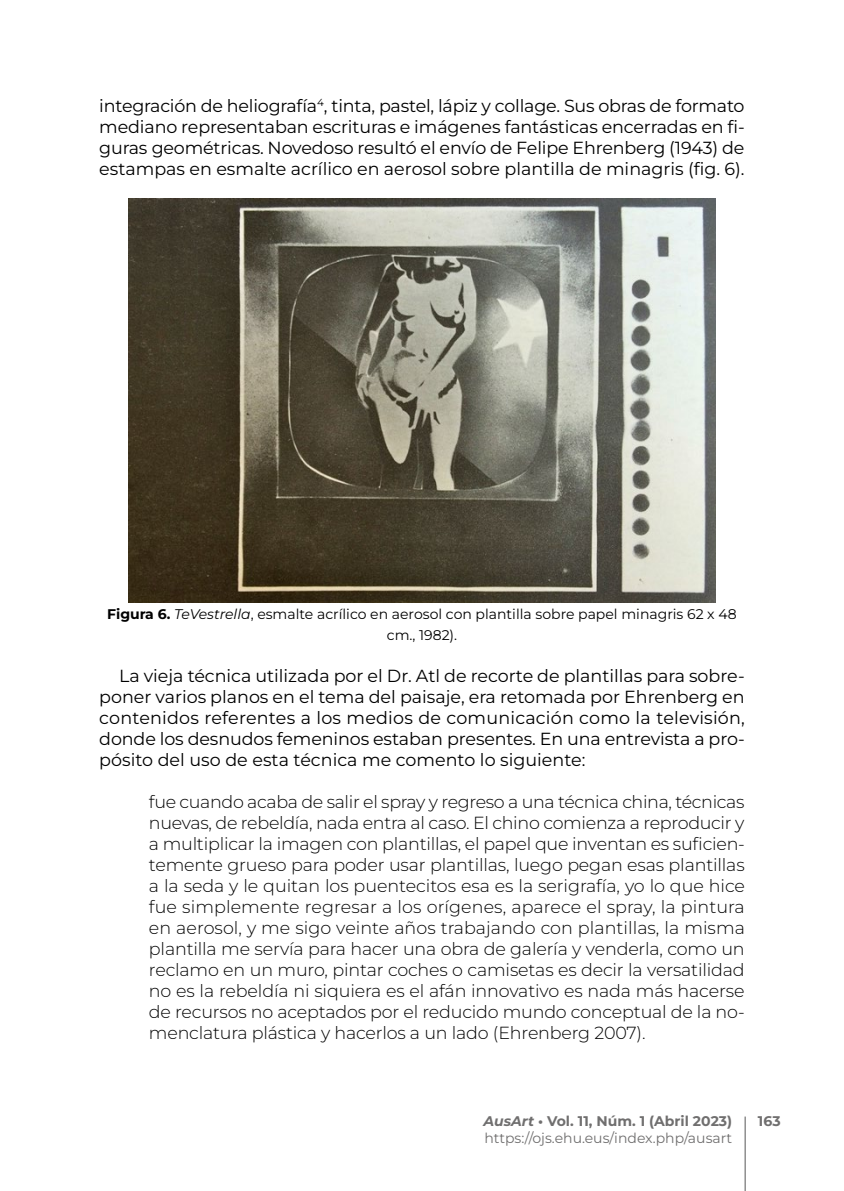
<style>
.page{position:relative;width:844px;height:1191px;background:#fff}
.page>*{position:absolute;margin:0;border:0;box-sizing:border-box;transform-origin:0 0}
.t1{font:300 17.5px/21px "Montserrat";letter-spacing:-.01em;color:#000;text-align:justify}
.t2{font:17.5px/21px "Montserrat";color:#000;text-align:justify}
.t3{font:14px/21px "Montserrat";color:#000;text-align:center}
.t4{font:14px "Montserrat";color:#706f6f}
.t5{font:700 14px "Montserrat";color:#706f6f}
.s1{font-weight:700}
.s2{font-style:italic}
</style>
<div class="page">
<hr style="left:744px;top:1116px;width:1px;height:75px;background:#575756">
<img style="left:128px;top:198px;width:587px;height:404px">
<p class="t2" style="left:99px;top:94px;width:646px">integración de heliografía<sup>4</sup>, tinta, pastel, lápiz y collage. Sus obras de formato mediano representaban escrituras e imágenes fantásticas encerradas en fi&shy;guras geométricas. Novedoso resultó el envío de Felipe Ehrenberg (1943) de estampas en esmalte acrílico en aerosol sobre plantilla de minagris (fig. 6).</p>
<p class="t3" style="left:107px;top:603px;width:631px"><span class="s1">Figura 6.</span> <span class="s2">TeVestrella</span>, esmalte acrílico en aerosol con plantilla sobre papel minagris 62 x 48 cm., 1982).</p>
<p class="t2" style="left:99px;top:665px;width:647px;text-indent:20px">La vieja técnica utilizada por el Dr. Atl de recorte de plantillas para sobre&shy;poner varios planos en el tema del paisaje, era retomada por Ehrenberg en contenidos referentes a los medios de comunicación como la televisión, donde los desnudos femeninos estaban presentes. En una entrevista a pro&shy;pósito del uso de esta técnica me comento lo siguiente:</p>
<p class="t1" style="left:149px;top:791px;width:597px">fue cuando acaba de salir el spray y regreso a una técnica china, técnicas nuevas, de rebeldía, nada entra al caso. El chino comienza a reproducir y a multiplicar la imagen con plantillas, el papel que inventan es suficien&shy;temente grueso para poder usar plantillas, luego pegan esas plantillas a la seda y le quitan los puentecitos esa es la serigrafía, yo lo que hice fue simplemente regresar a los orígenes, aparece el spray, la pintura en aerosol, y me sigo veinte años trabajando con plantillas, la misma plantilla me servía para hacer una obra de galería y venderla, como un reclamo en un muro, pintar coches o camisetas es decir la versatilidad no es la rebeldía ni siquiera es el afán innovativo es nada más hacerse de recursos no aceptados por el reducido mundo conceptual de la no&shy;menclatura plástica y hacerlos a un lado (Ehrenberg 2007).</p>
<p class="t5" style="left:483px;top:1112px;width:250px"><span class="s2">AusArt</span> • Vol. 11, Núm. 1 (Abril 2023)</p>
<p class="t5" style="left:757px;top:1112px;width:24px">163</p>
<p class="t4" style="left:484px;top:1128px;width:249px">https://ojs.ehu.eus/index.php/ausart</p>
</div>
